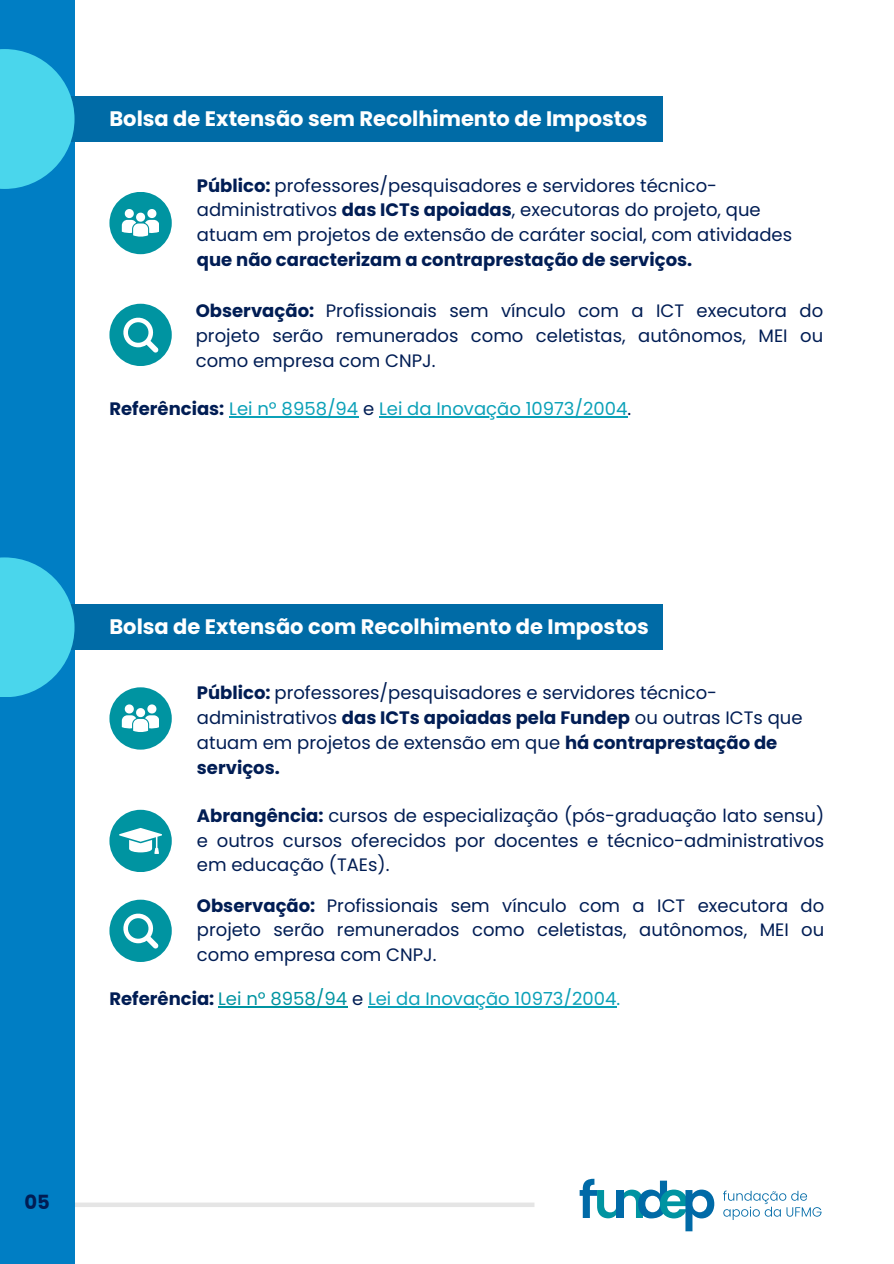
<style>
.page{position:relative;width:894px;height:1264px;background:#fff}
.page>*{position:absolute;margin:0;border:0;box-sizing:border-box;transform-origin:0 0}
.t1{font:700 21px "Poppins";color:#fff}
.t2{font:700 19.5px "Poppins";color:#011d54}
.t3{font:18px/24.8px "Poppins";color:#011d54;text-align:justify}
.t4{font:18px "Poppins";color:#0ba1b8}
.s1{font-weight:700}
.s2{font-weight:700;color:#011d54}
.s3{color:#011d54}
.s4{color:#0094a1}
</style>
<div class="page">
<div style="left:109px;top:192px;width:63px;height:62px;background:#0094a1;border-radius:50%"></div>
<svg style="left:122px;top:209px;width:37px;height:28px"></svg>
<div style="left:109px;top:809px;width:63px;height:63px;background:#0094a1;border-radius:50%"></div>
<svg style="left:74px;top:1202px;width:460px;height:4px;fill:#e5e5e5"></svg>
<div style="left:0;top:0;width:74px;height:1263px;background:#007ec4"></div>
<div style="left:0;top:96px;width:661px;height:46px;background:#006ba6"></div>
<div style="left:0;top:604px;width:661px;height:46px;background:#006ba6"></div>
<svg style="left:723px;top:1190px;width:98px;height:29px"></svg>
<svg style="left:579px;top:1178px;width:135px;height:53px"></svg>
<div style="left:109px;top:687px;width:63px;height:62px;background:#0094a1;border-radius:50%"></div>
<svg style="left:122px;top:704px;width:37px;height:28px"></svg>
<svg style="left:0;top:49px;width:74px;height:140px;fill:#4ad6ec"></svg>
<svg style="left:0;top:557px;width:74px;height:140px;fill:#4ad6ec"></svg>
<hr style="left:218px;top:1006px;width:129px;height:1px;background:#0094a1">
<hr style="left:368px;top:1006px;width:248px;height:1px;background:#0ba1b8">
<hr style="left:229px;top:416px;width:129px;height:1px;background:#0ba1b8">
<hr style="left:379px;top:416px;width:248px;height:1px;background:#0ba1b8">
<svg style="left:119px;top:828px;width:43px;height:25px"></svg>
<svg style="left:109px;top:304px;width:62px;height:61px"></svg>
<svg style="left:109px;top:899px;width:62px;height:62px"></svg>
<p class="t1" style="left:109px;top:104px;width:539px">Bolsa de Extensão sem Recolhimento de Impostos</p>
<p class="t3" style="left:197px;top:173px;width:596px;text-align:left"><span class="s1">Público:</span> professores/pesquisadores e servidores técnico&shy;administrativos <span class="s1">das ICTs apoiadas</span>, executoras do projeto, que atuam em projetos de extensão de caráter social, com atividades <span class="s1">que não caracterizam a contraprestação de serviços.</span></p>
<p class="t3" style="left:196px;top:299px;width:628px"><span class="s1">Observação:</span> Profissionais sem vínculo com a ICT executora do projeto serão remunerados como celetistas, autônomos, MEI ou como empresa com CNPJ.</p>
<p class="t4" style="left:109px;top:396px;width:523px"><span class="s2">Referências:</span> Lei nº 8958/94 <span class="s3">e</span> Lei da Inovação 10973/2004<span class="s3">.</span></p>
<h1 class="t1" style="left:109px;top:612px;width:541px">Bolsa de Extensão com Recolhimento de Impostos</h1>
<p class="t3" style="left:197px;top:680px;width:607px;text-align:left"><span class="s1">Público:</span> professores/pesquisadores e servidores técnico&shy;administrativos <span class="s1">das ICTs apoiadas pela Fundep</span> ou outras ICTs que atuam em projetos de extensão em que <span class="s1">há contraprestação de serviços.</span></p>
<p class="t3" style="left:197px;top:803px;width:628px"><span class="s1">Abrangência:</span> cursos de especialização (pós-graduação lato sensu) e outros cursos oferecidos por docentes e técnico-administrativos em educação (TAEs).</p>
<h1 class="t3" style="left:197px;top:893px;width:628px"><span class="s1">Observação:</span> Profissionais sem vínculo com a ICT executora do projeto serão remunerados como celetistas, autônomos, MEI ou como empresa com CNPJ.</h1>
<p class="t4" style="left:109px;top:986px;width:512px"><span class="s2">Referência:</span> <span class="s4">Lei nº 8958/94</span> <span class="s3">e</span> Lei da Inovação 10973/2004.</p>
<p class="t2" style="left:25px;top:1188px;width:27px">05</p>
</div>
